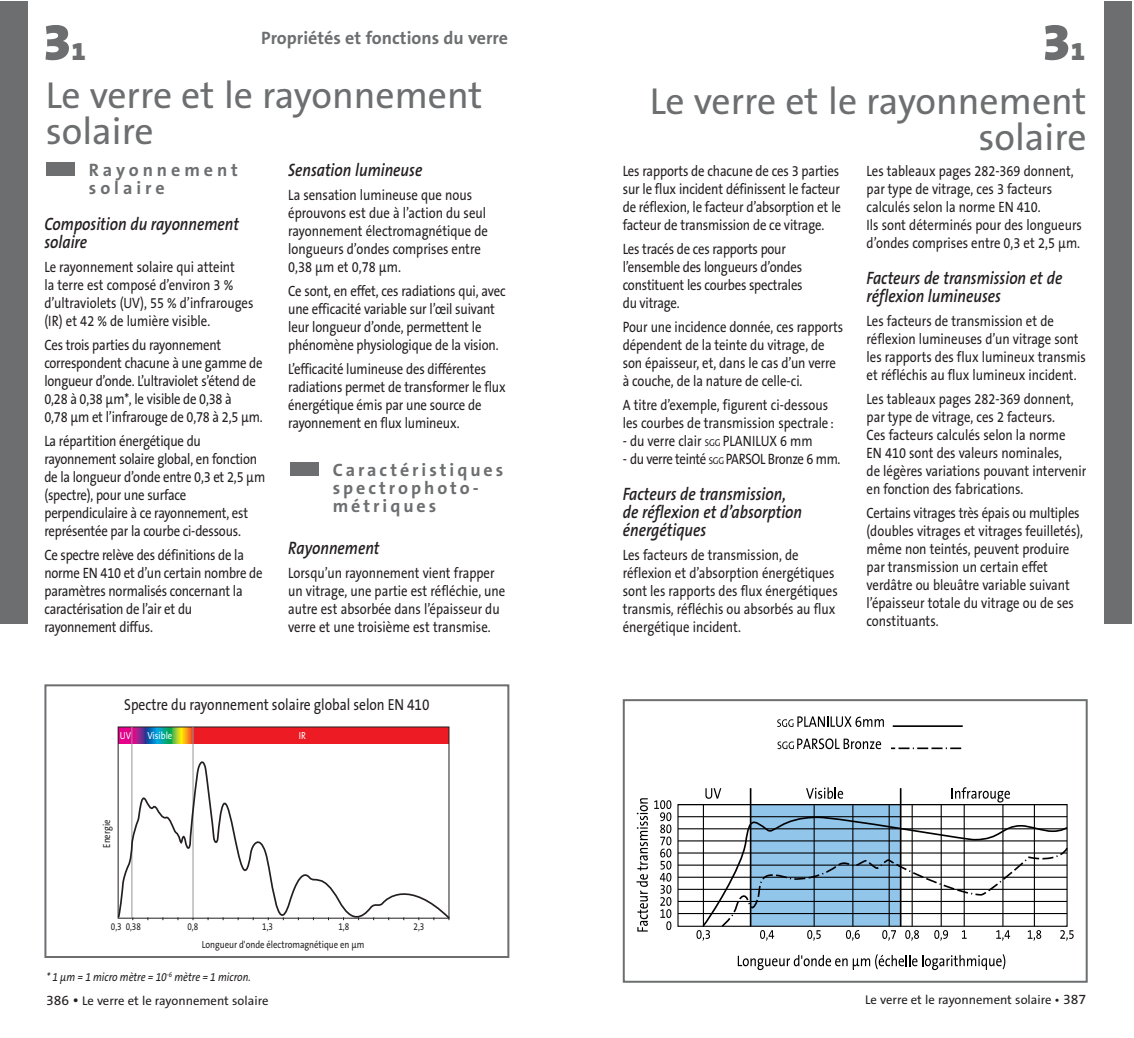
<style>
.page{position:relative;width:1134px;height:1038px;background:#fff}
.page>*{position:absolute;margin:0;border:0;box-sizing:border-box;transform-origin:0 0}
.t1{font:900 52px "The Sans B9";color:#6c6e70}
.t2{font:37.8px/36px "The Sans B5 Plain";color:#6c6e70;text-align:right}
.t3{font:italic 600 18px/18px "The Sans B6";color:#231f20;scale:.85 1}
.t4{font:700 18px/18px "The Sans B7";letter-spacing:.165em;color:#6c6e70}
.t5{font:700 18px "The Sans B7";color:#6c6e70}
.t6{font:700 18px/18px "The Sans B7";letter-spacing:.22em;color:#6c6e70}
.t7{font:16px "The Sans B5 Plain";color:#231f20;scale:.85 1}
.t8{font:15px/18px "The Sans B5 Plain";letter-spacing:-.005em;color:#231f20;scale:.85 1}
.t9{font:15px "The Sans B5 Plain";letter-spacing:-.03em;color:#231f20;scale:.85 1}
.t10{font:12.6px "The Sans B5 Plain";color:#231f20}
.t11{font:italic 12px "The Sans B5 Plain";color:#231f20;scale:.85 1}
.t12{font:10.2px/18px "The Sans B5 Plain";color:#231f20;scale:.8 1}
.t13{font:10.2px "The Sans B5 Plain";color:#fff;scale:.85 1}
.t14{font:10.2px "The Sans B5 Plain";color:#231f20;scale:.85 1}
.s1{font-size:26px}
.s2{font-size:14px}
.s3{font-size:15.8px}
.s4{font-size:10px}
</style>
<div class="page">
<div style="left:46px;top:162px;width:29px;height:13px;background:#6c6e70"></div>
<div style="left:290px;top:462px;width:29px;height:13px;background:#6c6e70"></div>
<div style="left:0;top:1px;width:27px;height:623px;background:#6c6e70"></div>
<div style="left:1105px;top:1px;width:27px;height:623px;background:#6c6e70"></div>
<svg style="left:117px;top:726px;width:333px;height:195px"></svg>
<div style="left:44px;top:684px;width:465px;height:274px;border:2px solid #6c6e70"></div>
<svg style="left:677px;top:803px;width:391px;height:124px"></svg>
<hr style="left:750px;top:788px;width:1px;height:138px;background:#000">
<hr style="left:813px;top:805px;width:2px;height:121px;background:#000">
<hr style="left:852px;top:805px;width:1px;height:121px;background:#000">
<hr style="left:889px;top:805px;width:1px;height:121px;background:#000">
<hr style="left:900px;top:788px;width:1px;height:138px;background:#000">
<hr style="left:912px;top:805px;width:1px;height:121px;background:#000">
<hr style="left:941px;top:805px;width:1px;height:121px;background:#000">
<hr style="left:964px;top:805px;width:1px;height:121px;background:#000">
<hr style="left:1002px;top:805px;width:1px;height:121px;background:#000">
<hr style="left:1034px;top:805px;width:1px;height:121px;background:#000">
<hr style="left:678px;top:804px;width:389px;height:1px;background:#000">
<hr style="left:678px;top:816px;width:389px;height:1px;background:#000">
<hr style="left:678px;top:828px;width:389px;height:1px;background:#000">
<hr style="left:678px;top:840px;width:389px;height:1px;background:#000">
<hr style="left:678px;top:852px;width:389px;height:1px;background:#000">
<hr style="left:678px;top:864px;width:389px;height:1px;background:#000">
<hr style="left:678px;top:876px;width:389px;height:1px;background:#000">
<hr style="left:678px;top:888px;width:389px;height:1px;background:#000">
<hr style="left:678px;top:900px;width:389px;height:2px;background:#000">
<hr style="left:678px;top:913px;width:389px;height:1px;background:#000">
<svg style="left:654px;top:800px;width:16px;height:129px"></svg>
<svg style="left:738px;top:954px;width:267px;height:16px"></svg>
<svg style="left:636px;top:798px;width:12px;height:133px"></svg>
<svg style="left:698px;top:814px;width:376px;height:126px"></svg>
<svg style="left:705px;top:788px;width:16px;height:10px"></svg>
<svg style="left:806px;top:787px;width:37px;height:11px"></svg>
<svg style="left:952px;top:787px;width:58px;height:15px"></svg>
<svg style="left:891px;top:747px;width:70px;height:2px"></svg>
<hr style="left:893px;top:725px;width:70px;height:2px;background:#000">
<svg style="left:777px;top:716px;width:107px;height:11px"></svg>
<svg style="left:777px;top:738px;width:104px;height:11px"></svg>
<div style="left:623px;top:699px;width:465px;height:283px;border:2px solid #6c6e70"></div>
<p class="t1" style="left:43px;top:19px;width:44px">3<span class="s1">1</span></p>
<p class="t5" style="left:261px;top:30px;width:248px">Propriétés et fonctions du verre</p>
<p class="t2" style="left:46px;top:79px;width:438px;text-align:left">Le verre et le rayonnement solaire</p>
<p class="t6" style="left:89px;top:162px;width:151px">Rayonnement solaire</p>
<p class="t3" style="left:44px;top:216px;width:230px">Composition du rayonnement solaire</p>
<p class="t8" style="left:44px;top:258px;width:247px">Le rayonnement solaire qui atteint<br>la terre est composé d’environ 3 % d’ultraviolets (UV), 55 % d’infrarouges (IR) et 42 % de lumière visible.</p>
<p class="t8" style="left:44px;top:336px;width:258px">Ces trois parties du rayonnement correspondent chacune à une gamme de longueur d’onde. L’ultraviolet s’étend de 0,28 à 0,38 μm*, le visible de 0,38 à<br>0,78 μm et l’infrarouge de 0,78 à 2,5 μm.</p>
<p class="t8" style="left:44px;top:432px;width:261px">La répartition énergétique du rayonnement solaire global, en fonction de la longueur d’onde entre 0,3 et 2,5 μm (spectre), pour une surface perpendiculaire à ce rayonnement, est représentée par la courbe ci-dessous.</p>
<p class="t8" style="left:44px;top:546px;width:258px">Ce spectre relève des définitions de la norme EN 410 et d’un certain nombre de paramètres normalisés concernant la caractérisation de l’air et du rayonnement diffus.</p>
<p class="t3" style="left:288px;top:162px;width:159px">Sensation lumineuse</p>
<p class="t8" style="left:288px;top:186px;width:236px">La sensation lumineuse que nous éprouvons est due à l’action du seul rayonnement électromagnétique de longueurs d’ondes comprises entre<br>0,38 μm et 0,78 μm.</p>
<p class="t8" style="left:288px;top:282px;width:257px">Ce sont, en effet, ces radiations qui, avec une efficacité variable sur l’œil suivant leur longueur d’onde, permettent le phénomène physiologique de la vision.</p>
<p class="t8" style="left:288px;top:360px;width:257px">L’efficacité lumineuse des différentes radiations permet de transformer le flux énergétique émis par une source de rayonnement en flux lumineux.</p>
<p class="t4" style="left:333px;top:462px;width:172px">Caractéristiques spectrophoto&shy;métriques</p>
<p class="t3" style="left:288px;top:540px;width:109px">Rayonnement</p>
<p class="t8" style="left:288px;top:564px;width:257px">Lorsqu’un rayonnement vient frapper un vitrage, une partie est réfléchie, une autre est absorbée dans l’épaisseur du verre et une troisième est transmise.</p>
<p class="t7" style="left:124px;top:697px;width:361px">Spectre du rayonnement solaire global selon EN 410</p>
<p class="t13" style="left:147px;top:731px;width:31px">Visible</p>
<p class="t13" style="left:120px;top:730px;width:15px">UV</p>
<p class="t13" style="left:299px;top:730px;width:10px">IR</p>
<p class="t14" style="left:102px;top:847px;width:35px;rotate:-90deg">Energie</p>
<p class="t12" style="left:111px;top:918px;width:39px">0,3 0,38</p>
<p class="t12" style="left:187px;top:918px;width:15px">0,8</p>
<p class="t12" style="left:202px;top:918px;width:205px;text-indent:60px">1,3<br>Longueur d'onde électromagnétique en μm</p>
<p class="t12" style="left:338px;top:918px;width:15px">1,8</p>
<p class="t12" style="left:414px;top:918px;width:15px">2,3</p>
<p class="t11" style="left:46px;top:971px;width:242px">* 1 μm = 1 micro mètre = 10<sup>-6</sup> mètre = 1 micron.</p>
<p class="t10" style="left:46px;top:995px;width:224px"><span class="s2">386</span> <span class="s3">•</span> Le verre et le rayonnement solaire</p>
<p class="t1" style="left:1042px;top:19px;width:44px">3<span class="s1">1</span></p>
<p class="t2" style="left:650px;top:85px;width:438px">Le verre et le rayonnement solaire</p>
<p class="t8" style="left:623px;top:162px;width:258px">Les rapports de chacune de ces 3 parties sur le flux incident définissent le facteur de réflexion, le facteur d’absorption et le facteur de transmission de ce vitrage.</p>
<p class="t8" style="left:623px;top:240px;width:213px">Les tracés de ces rapports pour l’ensemble des longueurs d’ondes constituent les courbes spectrales du vitrage.</p>
<p class="t8" style="left:623px;top:318px;width:261px">Pour une incidence donnée, ces rapports dépendent de la teinte du vitrage, de son épaisseur, et, dans le cas d’un verre à couche, de la nature de celle-ci.</p>
<p class="t8" style="left:623px;top:396px;width:250px">A titre d’exemple, figurent ci-dessous les courbes de transmission spectrale :</p>
<p class="t8" style="left:623px;top:432px;width:225px">- du verre clair <span class="s4">SGG</span> PLANILUX 6 mm</p>
<p class="t9" style="left:623px;top:452px;width:258px">- du verre teinté <span class="s4">SGG</span> PARSOL Bronze 6 mm.</p>
<p class="t3" style="left:623px;top:486px;width:213px">Facteurs de transmission, de réflexion et d’absorption énergétiques</p>
<p class="t8" style="left:623px;top:546px;width:255px">Les facteurs de transmission, de réflexion et d’absorption énergétiques sont les rapports des flux énergétiques transmis, réfléchis ou absorbés au flux énergétique incident.</p>
<p class="t8" style="left:866px;top:162px;width:255px">Les tableaux pages 282-369 donnent, par type de vitrage, ces 3 facteurs calculés selon la norme EN 410.<br>Ils sont déterminés pour des longueurs d’ondes comprises entre 0,3 et 2,5 μm.</p>
<p class="t3" style="left:866px;top:270px;width:232px">Facteurs de transmission et de réflexion lumineuses</p>
<p class="t8" style="left:866px;top:312px;width:260px">Les facteurs de transmission et de réflexion lumineuses d’un vitrage sont les rapports des flux lumineux transmis et réfléchis au flux lumineux incident.</p>
<p class="t8" style="left:866px;top:390px;width:260px">Les tableaux pages 282-369 donnent, par type de vitrage, ces 2 facteurs.<br>Ces facteurs calculés selon la norme<br>EN 410 sont des valeurs nominales,<br>de légères variations pouvant intervenir en fonction des fabrications.</p>
<p class="t8" style="left:866px;top:504px;width:256px">Certains vitrages très épais ou multiples (doubles vitrages et vitrages feuilletés), même non teintés, peuvent produire par transmission un certain effet verdâtre ou bleuâtre variable suivant l’épaisseur totale du vitrage ou de ses constituants.</p>
<p class="t10" style="left:865px;top:994px;width:222px">Le verre et le rayonnement solaire • <span class="s2">387</span></p>
</div>
